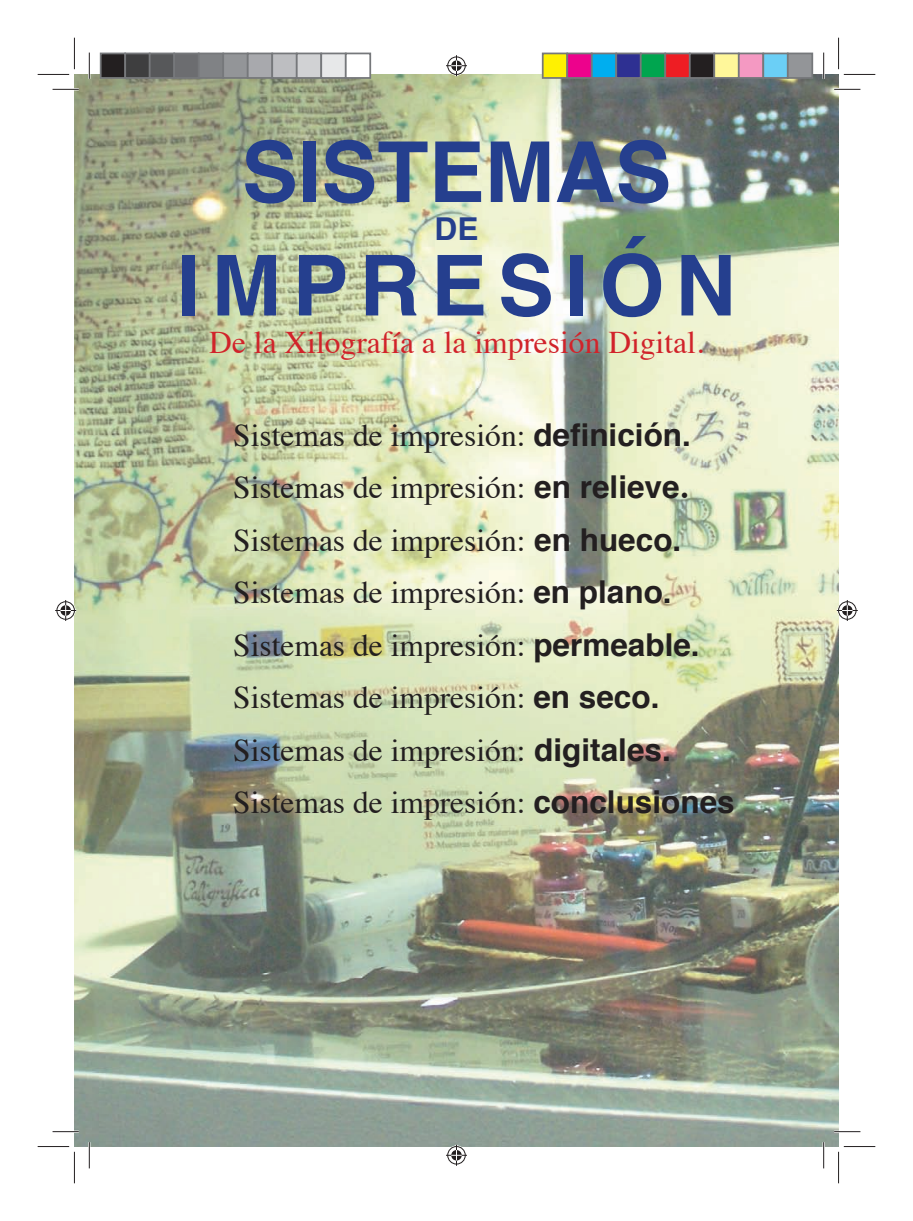
<style>
.page{position:relative;width:913px;height:1221px;background:#fff}
.page>*{position:absolute;margin:0;border:0;box-sizing:border-box;transform-origin:0 0}
.t1{font:700 84px "Helvetica";letter-spacing:.13em;color:#253f8e}
.t2{font:700 84px "Helvetica";color:#253f8e}
.t3{font:31.5px/52.5px "Times";color:#231f20}
.t4{font:31.5px "Times";color:#d1232a}
.t5{font:700 31.5px "Helvetica";color:#253f8e}
.s1{font-family:"Helvetica";font-weight:700}
.s2{font-weight:700}
</style>
<div class="page">
<img style="left:74px;top:74px;width:764px;height:1072px">
<hr style="left:53px;top:88px;width:26px;height:2px;background:#fff">
<hr style="left:834px;top:88px;width:26px;height:2px;background:#fff">
<hr style="left:53px;top:1130px;width:26px;height:2px;background:#fff">
<hr style="left:834px;top:1130px;width:26px;height:2px;background:#fff">
<hr style="left:88px;top:53px;width:2px;height:26px;background:#fff">
<hr style="left:88px;top:1142px;width:2px;height:26px;background:#fff">
<hr style="left:822px;top:53px;width:3px;height:26px;background:#fff">
<hr style="left:822px;top:1142px;width:3px;height:26px;background:#fff">
<svg style="left:53px;top:89px;width:26px;height:1px"></svg>
<svg style="left:834px;top:89px;width:26px;height:1px"></svg>
<svg style="left:53px;top:1131px;width:26px;height:1px"></svg>
<svg style="left:834px;top:1131px;width:26px;height:1px"></svg>
<svg style="left:89px;top:53px;width:1px;height:26px"></svg>
<svg style="left:89px;top:1142px;width:1px;height:26px"></svg>
<svg style="left:823px;top:53px;width:1px;height:26px"></svg>
<svg style="left:823px;top:1142px;width:1px;height:26px"></svg>
<hr style="left:38px;top:74px;width:31px;height:1px;background:#231f20">
<hr style="left:844px;top:74px;width:31px;height:1px;background:#231f20">
<hr style="left:38px;top:1146px;width:31px;height:1px;background:#231f20">
<hr style="left:844px;top:1146px;width:31px;height:1px;background:#231f20">
<hr style="left:74px;top:38px;width:1px;height:31px;background:#231f20">
<hr style="left:74px;top:1151px;width:1px;height:32px;background:#231f20">
<hr style="left:838px;top:38px;width:1px;height:31px;background:#231f20">
<hr style="left:838px;top:1151px;width:1px;height:32px;background:#231f20">
<svg style="left:446px;top:55px;width:21px;height:21px"></svg>
<svg style="left:446px;top:1144px;width:21px;height:21px"></svg>
<svg style="left:55px;top:600px;width:21px;height:21px"></svg>
<svg style="left:837px;top:600px;width:21px;height:21px"></svg>
<div style="left:101px;top:53px;width:24px;height:25px;background:#231f20"></div>
<div style="left:100px;top:53px;width:26px;height:26px;border:2px solid #76787b"></div>
<div style="left:125px;top:53px;width:25px;height:25px;background:#3e3e3f"></div>
<div style="left:124px;top:53px;width:27px;height:26px;border:2px solid #76787b"></div>
<div style="left:150px;top:53px;width:24px;height:25px;background:#57585a"></div>
<div style="left:149px;top:53px;width:26px;height:26px;border:2px solid #76787b"></div>
<div style="left:174px;top:53px;width:25px;height:25px;background:#6c6d70"></div>
<div style="left:173px;top:53px;width:27px;height:26px;border:2px solid #76787b"></div>
<div style="left:199px;top:53px;width:24px;height:25px;background:#808285"></div>
<div style="left:198px;top:53px;width:26px;height:26px;border:2px solid #76787b"></div>
<div style="left:223px;top:53px;width:25px;height:25px;background:#939598"></div>
<div style="left:222px;top:53px;width:27px;height:26px;border:2px solid #76787b"></div>
<div style="left:248px;top:53px;width:24px;height:25px;background:#a8a9ad"></div>
<div style="left:247px;top:53px;width:26px;height:26px;border:2px solid #76787b"></div>
<div style="left:272px;top:53px;width:25px;height:25px;background:#bdbec1"></div>
<div style="left:271px;top:53px;width:27px;height:26px;border:2px solid #76787b"></div>
<div style="left:297px;top:53px;width:24px;height:25px;background:#d1d2d4"></div>
<div style="left:296px;top:53px;width:26px;height:26px;border:2px solid #76787b"></div>
<div style="left:321px;top:53px;width:25px;height:25px;background:#e7e8e9"></div>
<div style="left:320px;top:53px;width:27px;height:26px;border:2px solid #76787b"></div>
<div style="left:346px;top:53px;width:24px;height:25px;background:#fff"></div>
<div style="left:345px;top:53px;width:26px;height:26px;border:2px solid #76787b"></div>
<div style="left:543px;top:53px;width:24px;height:25px;background:#fff101"></div>
<div style="left:542px;top:53px;width:26px;height:26px;border:2px solid #76787b"></div>
<div style="left:567px;top:53px;width:25px;height:25px;background:#ed028c"></div>
<div style="left:566px;top:53px;width:26px;height:26px;border:2px solid #76787b"></div>
<div style="left:592px;top:53px;width:24px;height:25px;background:#00aeef"></div>
<div style="left:591px;top:53px;width:26px;height:26px;border:2px solid #76787b"></div>
<div style="left:616px;top:53px;width:25px;height:25px;background:#2e3092"></div>
<div style="left:615px;top:53px;width:26px;height:26px;border:2px solid #76787b"></div>
<div style="left:641px;top:53px;width:24px;height:25px;background:#00a54f"></div>
<div style="left:640px;top:53px;width:26px;height:26px;border:2px solid #76787b"></div>
<div style="left:665px;top:53px;width:25px;height:25px;background:#ee1d23"></div>
<div style="left:664px;top:53px;width:26px;height:26px;border:2px solid #76787b"></div>
<div style="left:690px;top:53px;width:24px;height:25px;background:#231f20"></div>
<div style="left:689px;top:53px;width:26px;height:26px;border:2px solid #76787b"></div>
<div style="left:714px;top:53px;width:25px;height:25px;background:#fff79a"></div>
<div style="left:713px;top:53px;width:26px;height:26px;border:2px solid #76787b"></div>
<div style="left:739px;top:53px;width:24px;height:25px;background:#f499c2"></div>
<div style="left:738px;top:53px;width:26px;height:26px;border:2px solid #76787b"></div>
<div style="left:763px;top:53px;width:25px;height:25px;background:#6bcff6"></div>
<div style="left:762px;top:53px;width:26px;height:26px;border:2px solid #76787b"></div>
<div style="left:788px;top:53px;width:24px;height:25px;background:#939598"></div>
<div style="left:787px;top:53px;width:26px;height:26px;border:2px solid #76787b"></div>
<h1 class="t2" style="left:242px;top:137px;width:431px">SISTEMAS</h1>
<p class="t5" style="left:434px;top:215px;width:45px">DE</p>
<h1 class="t1" style="left:177px;top:251px;width:560px">IMPRESIÓN</h1>
<p class="t4" style="left:209px;top:329px;width:496px">De la Xilografía a la impresión Digital.</p>
<p class="t3" style="left:233px;top:411px;width:503px">Sistemas de impresión: <span class="s1">definición.<br></span>Sistemas de impresión: <span class="s1">en relieve</span><span class="s2">.<br></span>Sistemas de impresión: <span class="s1">en hueco.<br></span>Sistemas de impresión: <span class="s1">en plano.<br></span>Sistemas de impresión: <span class="s1">permeable.<br></span>Sistemas de impresión: <span class="s1">en seco.<br></span>Sistemas de impresión: <span class="s1">digitales.<br></span>Sistemas de impresión: <span class="s1">conclusiones</span></p>
</div>
